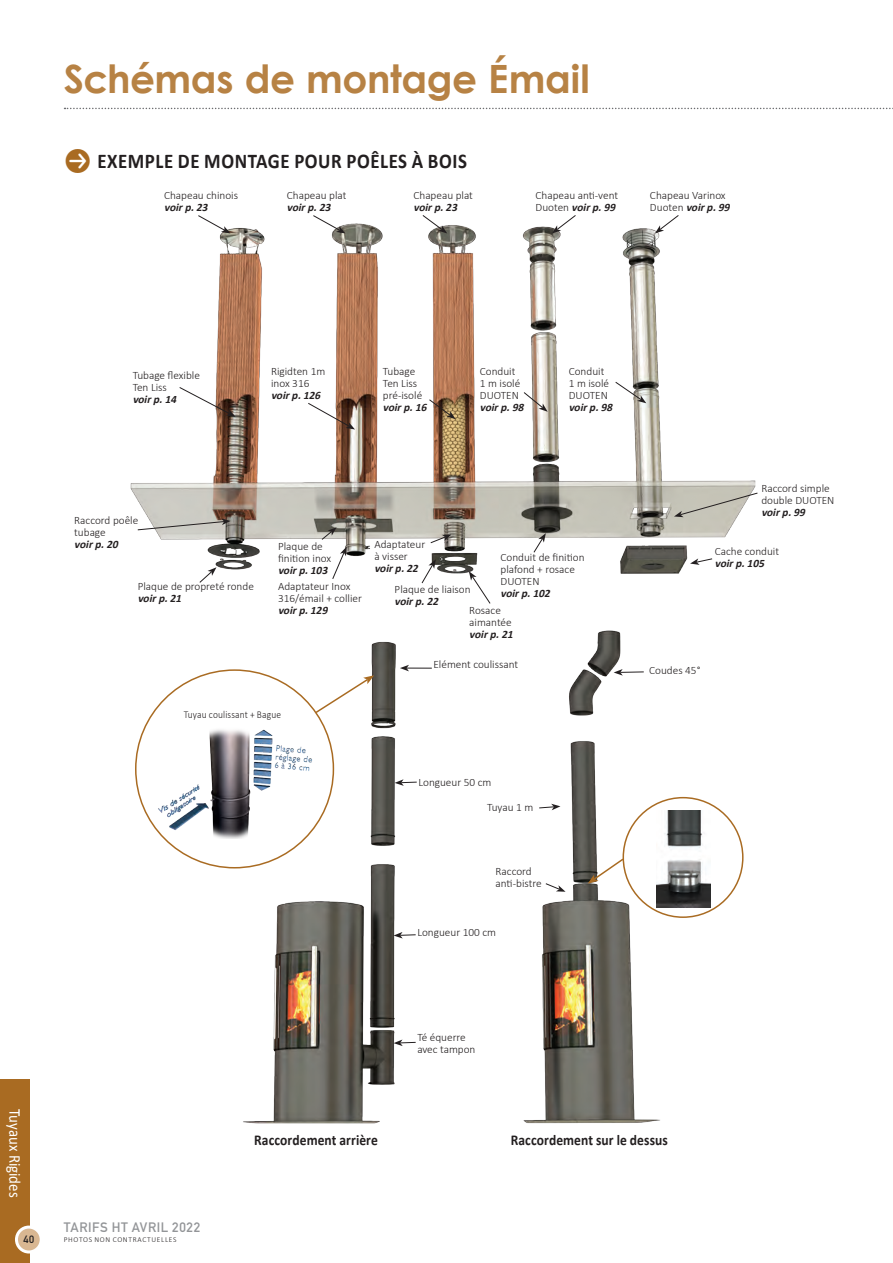
<style>
.page{position:relative;width:893px;height:1263px;background:#fff}
.page>*{position:absolute;margin:0;border:0;box-sizing:border-box;transform-origin:0 0}
.t1{font:700 39px "Century Gothic";letter-spacing:-.01em;color:#b78244}
.t2{font:700 21px "Calibri";letter-spacing:.03em;color:#231f20;scale:.9 1}
.t3{font:16.5px "Calibri";color:#fff;scale:.9 1}
.t4{font:700 15px "Calibri";letter-spacing:.005em;color:#231f20;scale:.9 1}
.t5{font:13.5px "DIN Mittelschrift Std";letter-spacing:.05em;color:#939598}
.t6{font:300 11.25px/12px "Calibri";color:#231f20}
.t7{font:italic 700 11.25px "Calibri";color:#231f20}
.t8{font:300 10.5px "Calibri";letter-spacing:.015em;color:#231f20;scale:.9 1}
.t9{font:10.5px "DIN Mittelschrift Std";color:#231f20}
.t10{font:300 7.5px "Calibri";letter-spacing:.085em;color:#231f20}
.s1{font-family:"Button Bonus Circle Negative";font-weight:400;font-size:30px;color:#a96b22}
.s2{font-weight:700;font-style:italic}
</style>
<div class="page">
<div style="left:0;top:1079px;width:30px;height:184px;background:#a96b22"></div>
<div style="left:16px;top:1227px;width:25px;height:25px;background:#d9b792;border-radius:50%"></div>
<div style="left:15px;top:1225px;width:28px;height:28px;border:3px solid #fff;border-radius:50%"></div>
<svg style="left:65px;top:108px;width:828px;height:1px"></svg>
<img style="left:135px;top:630px;width:580px;height:493px">
<img style="left:130px;top:223px;width:625px;height:351px">
<img style="left:656px;top:810px;width:55px;height:97px">
<img style="left:154px;top:723px;width:161px;height:115px">
<svg style="left:314px;top:675px;width:60px;height:39px"></svg>
<svg style="left:179px;top:387px;width:57px;height:30px"></svg>
<svg style="left:198px;top:215px;width:32px;height:18px"></svg>
<svg style="left:313px;top:215px;width:32px;height:18px"></svg>
<svg style="left:422px;top:215px;width:25px;height:18px"></svg>
<svg style="left:552px;top:215px;width:24px;height:18px"></svg>
<svg style="left:655px;top:215px;width:24px;height:18px"></svg>
<svg style="left:308px;top:403px;width:47px;height:26px"></svg>
<svg style="left:523px;top:392px;width:25px;height:20px"></svg>
<svg style="left:429px;top:399px;width:26px;height:20px"></svg>
<svg style="left:615px;top:382px;width:31px;height:21px"></svg>
<svg style="left:674px;top:492px;width:84px;height:25px;background:#c6c4ba"></svg>
<svg style="left:690px;top:558px;width:23px;height:7px"></svg>
<svg style="left:533px;top:533px;width:13px;height:20px"></svg>
<svg style="left:430px;top:534px;width:21px;height:9px"></svg>
<svg style="left:421px;top:559px;width:15px;height:25px"></svg>
<svg style="left:614px;top:669px;width:30px;height:7px"></svg>
<svg style="left:539px;top:804px;width:21px;height:6px"></svg>
<svg style="left:545px;top:883px;width:21px;height:9px"></svg>
<svg style="left:400px;top:665px;width:32px;height:6px"></svg>
<svg style="left:394px;top:932px;width:22px;height:6px"></svg>
<svg style="left:394px;top:1039px;width:22px;height:7px"></svg>
<svg style="left:395px;top:779px;width:22px;height:7px"></svg>
<svg style="left:321px;top:527px;width:16px;height:13px"></svg>
<svg style="left:332px;top:547px;width:15px;height:32px"></svg>
<svg style="left:199px;top:567px;width:17px;height:16px"></svg>
<svg style="left:469px;top:571px;width:22px;height:33px"></svg>
<svg style="left:588px;top:857px;width:37px;height:27px"></svg>
<svg style="left:137px;top:518px;width:94px;height:12px"></svg>
<h1 class="t1" style="left:64px;top:54px;width:527px">Schémas de montage Émail</h1>
<h2 class="t2" style="left:63px;top:148px;width:450px"><span class="s1">P</span> EXEMPLE DE MONTAGE POUR POÊLES À BOIS</h2>
<p class="t6" style="left:164px;top:189px;width:75px">Chapeau chinois</p>
<p class="t7" style="left:164px;top:200px;width:48px">voirp.23</p>
<p class="t6" style="left:287px;top:189px;width:61px">Chapeau plat</p>
<p class="t7" style="left:287px;top:200px;width:48px">voirp.23</p>
<p class="t6" style="left:413px;top:189px;width:61px">Chapeau plat</p>
<p class="t7" style="left:413px;top:200px;width:48px">voirp.23</p>
<p class="t6" style="left:536px;top:189px;width:84px">Chapeau anti-vent<br>Duoten <span class="s2">voirp.99</span></p>
<p class="t6" style="left:650px;top:189px;width:84px">Chapeau Varinox<br>Duoten <span class="s2">voirp.99</span></p>
<p class="t6" style="left:133px;top:369px;width:69px">Tubage flexible<br>Ten Liss</p>
<p class="t7" style="left:133px;top:392px;width:48px">voirp.14</p>
<p class="t6" style="left:271px;top:365px;width:56px">Rigidten 1m inox 316</p>
<p class="t7" style="left:271px;top:388px;width:54px">voirp.126</p>
<p class="t6" style="left:383px;top:365px;width:41px">Tubage<br>Ten Liss pré-isolé</p>
<p class="t7" style="left:383px;top:400px;width:48px">voirp.16</p>
<p class="t6" style="left:480px;top:365px;width:42px">Conduit<br>1 m isolé<br>DUOTEN</p>
<p class="t7" style="left:480px;top:400px;width:48px">voirp.98</p>
<p class="t6" style="left:569px;top:365px;width:42px">Conduit<br>1 m isolé<br>DUOTEN</p>
<p class="t7" style="left:569px;top:400px;width:48px">voirp.98</p>
<p class="t6" style="left:74px;top:514px;width:66px">Raccord poêle tubage</p>
<p class="t7" style="left:74px;top:537px;width:48px">voirp.20</p>
<p class="t6" style="left:138px;top:580px;width:118px">Plaque de propreté ronde</p>
<p class="t7" style="left:138px;top:591px;width:48px">voirp.21</p>
<p class="t6" style="left:278px;top:540px;width:55px">Plaque de finition inox</p>
<p class="t7" style="left:278px;top:563px;width:54px">voirp.103</p>
<p class="t6" style="left:278px;top:580px;width:85px">Adaptateur Inox<br>316/émail + collier</p>
<p class="t7" style="left:278px;top:603px;width:54px">voirp.129</p>
<p class="t6" style="left:374px;top:538px;width:52px">Adaptateur à visser</p>
<p class="t7" style="left:374px;top:561px;width:48px">voirp.22</p>
<p class="t6" style="left:500px;top:551px;width:86px">Conduit de finition plafond + rosace<br>DUOTEN</p>
<p class="t7" style="left:500px;top:586px;width:54px">voirp.102</p>
<p class="t6" style="left:395px;top:583px;width:78px">Plaque de liaison</p>
<p class="t7" style="left:395px;top:594px;width:48px">voirp.22</p>
<p class="t6" style="left:469px;top:604px;width:44px">Rosace aimantée</p>
<p class="t7" style="left:469px;top:627px;width:48px">voirp.21</p>
<p class="t6" style="left:433px;top:658px;width:86px">Elément coulissant</p>
<p class="t8" style="left:184px;top:708px;width:110px">Tuyau coulissant + Bague</p>
<p class="t6" style="left:418px;top:776px;width:75px">Longueur 50 cm</p>
<p class="t6" style="left:487px;top:801px;width:48px">Tuyau 1 m</p>
<p class="t6" style="left:496px;top:865px;width:48px">Raccord anti-bistre</p>
<p class="t6" style="left:417px;top:926px;width:80px">Longueur 100 cm</p>
<p class="t6" style="left:761px;top:482px;width:75px">Raccord simple double DUOTEN</p>
<p class="t7" style="left:761px;top:505px;width:48px">voirp.99</p>
<p class="t6" style="left:715px;top:545px;width:66px">Cache conduit</p>
<p class="t7" style="left:715px;top:556px;width:54px">voirp.105</p>
<p class="t6" style="left:649px;top:664px;width:53px">Coudes 45°</p>
<h3 class="t3" style="left:27px;top:1109px;width:100px;rotate:90deg">Tuyaux Rigides</h3>
<p class="t9" style="left:24px;top:1233px;width:12px">40</p>
<p class="t5" style="left:64px;top:1219px;width:138px">TARIFS HT AVRIL 2022</p>
<p class="t10" style="left:64px;top:1235px;width:114px">PHOTOS NON CONTRACTUELLES</p>
<p class="t6" style="left:417px;top:1031px;width:60px">Té équerre avec tampon</p>
<h3 class="t4" style="left:254px;top:1131px;width:139px">Raccordement arrière</h3>
<h3 class="t4" style="left:511px;top:1131px;width:176px">Raccordement sur le dessus</h3>
</div>
